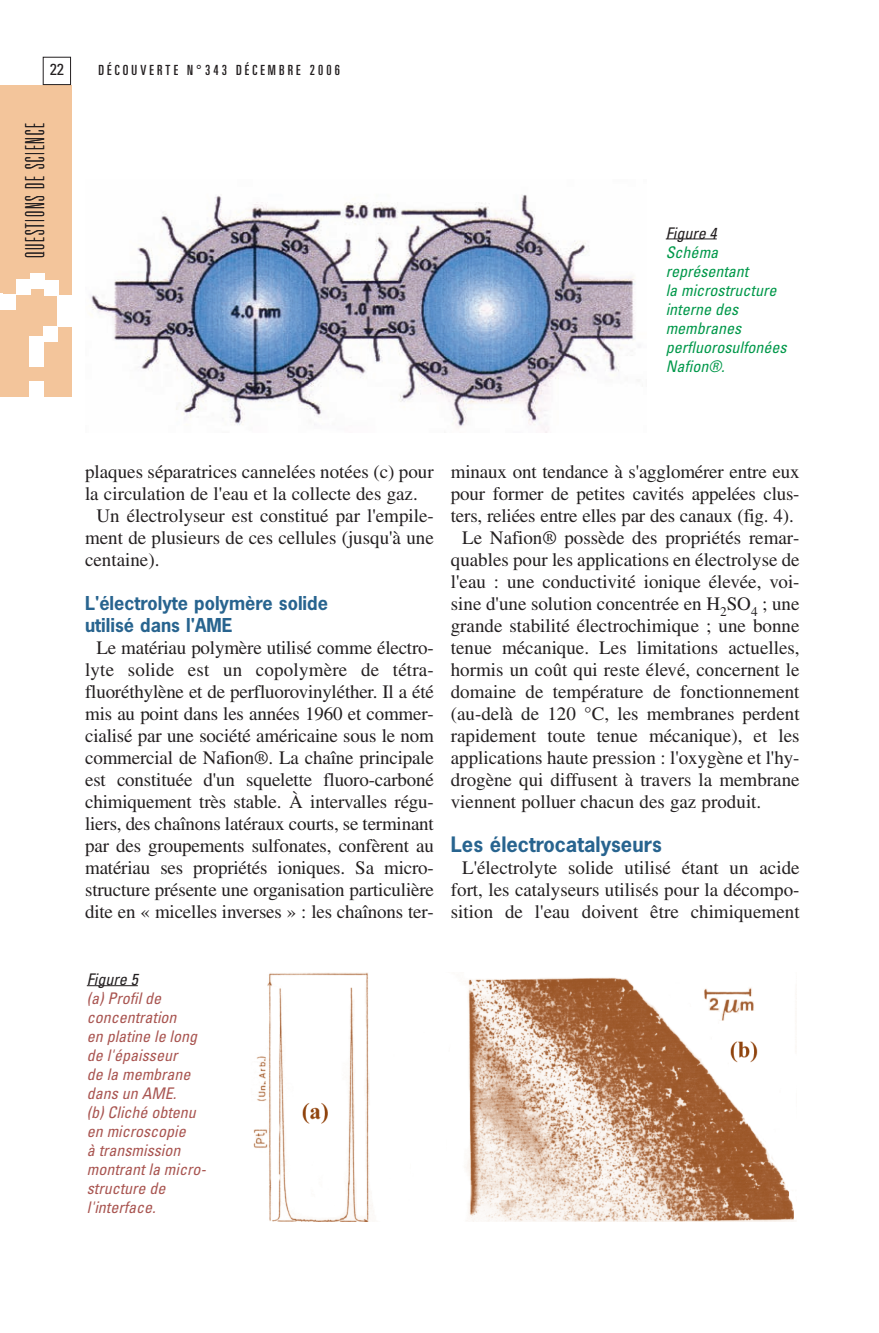
<style>
.page{position:relative;width:879px;height:1333px;background:#fff}
.page>*{position:absolute;margin:0;border:0;box-sizing:border-box;transform-origin:0 0}
.t1{font:100 ultra-condensed 26px "Univers";letter-spacing:.065em;color:#231f20}
.t2{font:700 20px "News Gothic";color:#28648f}
.t3{font:19px/22px "Times";color:#231f20;text-align:center}
.t4{font:700 18px/22px "News Gothic";color:#28648f}
.t5{font:italic condensed 16px/19px "Univers";color:#a95551}
.t6{font:italic condensed 16px/19px "Univers";color:#00984a}
.t7{font:italic condensed 16px "Univers";color:#231f20}
.t8{font:condensed 16px "Univers";color:#231f20}
.t9{font:ultra-condensed 14px "Univers";letter-spacing:.225em;color:#231f20}
</style>
<div class="page">
<img style="left:90px;top:194px;width:545px;height:238px">
<hr style="left:666px;top:238px;width:51px;height:1px;background:#231f20">
<hr style="left:87px;top:985px;width:51px;height:1px;background:#231f20">
<img style="left:253px;top:972px;width:544px;height:249px">
<div style="left:0;top:85px;width:70px;height:312px;background:#f3c59b"></div>
<div style="left:3px;top:85px;width:68px;height:312px;background:#f3c59b"></div>
<div style="left:44px;top:280px;width:14px;height:15px;background:#fff"></div>
<div style="left:30px;top:351px;width:14px;height:16px;background:#fff"></div>
<div style="left:2px;top:294px;width:14px;height:15px;background:#fff"></div>
<hr style="left:0;top:293px;width:3px;height:17px;background:#fff">
<div style="left:16px;top:279px;width:14px;height:15px;background:#fff"></div>
<div style="left:30px;top:336px;width:14px;height:15px;background:#fff"></div>
<div style="left:58px;top:295px;width:14px;height:16px;background:#fff"></div>
<div style="left:30px;top:381px;width:14px;height:16px;background:#fff"></div>
<div style="left:58px;top:311px;width:14px;height:15px;background:#fff"></div>
<div style="left:44px;top:326px;width:14px;height:15px;background:#fff"></div>
<div style="left:30px;top:273px;width:14px;height:15px;background:#fff"></div>
<div style="left:43px;top:57px;width:28px;height:28px;border:1px solid #231f20"></div>
<p class="t8" style="left:50px;top:64px;width:16px">22</p>
<h1 class="t1" style="left:25px;top:258px;width:136px;rotate:-90deg">QUESTIONS DE SCIENCE</h1>
<p class="t9" style="left:98px;top:65px;width:243px">DÉCOUVERTE N°343 DÉCEMBRE 2006</p>
<p class="t7" style="left:666px;top:227px;width:52px">Figure 4</p>
<p class="t6" style="left:666px;top:244px;width:122px">Schéma représentant<br>la microstructure interne des membranes perfluorosulfonées<br>Nafion®.</p>
<p class="t3" style="left:85px;top:462px;width:350px">plaques séparatrices cannelées notées (c) pour</p>
<p class="t3" style="left:85px;top:484px;width:334px">la circulation de l'eau et la collecte des gaz.</p>
<p class="t3" style="left:96px;top:506px;width:339px">Un électrolyseur est constitué par l'empile-</p>
<p class="t3" style="left:85px;top:528px;width:350px">ment de plusieurs de ces cellules (jusqu'à une</p>
<p class="t3" style="left:85px;top:550px;width:76px">centaine).</p>
<p class="t4" style="left:85px;top:592px;width:244px">L'électrolyte polymère solide utilisé dans l'AME</p>
<p class="t3" style="left:85px;top:638px;width:350px">Le matériau polymère utilisé comme électro&shy;lyte solide est un copolymère de tétra&shy;fluoréthylène et de perfluorovinyléther. Il a été mis au point dans les années 1960 et commer&shy;cialisé par une société américaine sous le nom commercial de Nafion®. La chaîne principale est constituée d'un squelette fluoro-carboné chimiquement très stable. À intervalles régu&shy;liers, des chaînons latéraux courts, se terminant par des groupements sulfonates, confèrent au matériau ses propriétés ioniques. Sa micro&shy;structure présente une organisation particulière dite en « micelles inverses » : les chaînons ter-</p>
<p class="t3" style="left:451px;top:462px;width:350px">minaux ont tendance à s'agglomérer entre eux</p>
<p class="t3" style="left:451px;top:484px;width:350px">pour former de petites cavités appelées clus-</p>
<p class="t3" style="left:451px;top:506px;width:344px">ters, reliées entre elles par des canaux (fig. 4).</p>
<p class="t3" style="left:462px;top:528px;width:339px">Le Nafion® possède des propriétés remar-</p>
<p class="t3" style="left:451px;top:550px;width:350px">quables pour les applications en électrolyse de</p>
<p class="t3" style="left:451px;top:572px;width:350px">l'eau : une conductivité ionique élevée, voi-</p>
<p class="t3" style="left:451px;top:594px;width:350px">sine d'une solution concentrée en H<sub>2</sub>SO<sub>4</sub> ; une</p>
<p class="t3" style="left:451px;top:616px;width:350px">grande stabilité électrochimique ; une bonne</p>
<p class="t3" style="left:451px;top:638px;width:350px">tenue mécanique. Les limitations actuelles,</p>
<p class="t3" style="left:451px;top:660px;width:350px">hormis un coût qui reste élevé, concernent le</p>
<p class="t3" style="left:451px;top:682px;width:350px">domaine de température de fonctionnement</p>
<p class="t3" style="left:451px;top:704px;width:350px">(au-delà de 120 °C, les membranes perdent</p>
<p class="t3" style="left:451px;top:726px;width:350px">rapidement toute tenue mécanique), et les</p>
<p class="t3" style="left:451px;top:748px;width:350px">applications haute pression : l'oxygène et l'hy-</p>
<p class="t3" style="left:451px;top:770px;width:350px">drogène qui diffusent à travers la membrane</p>
<p class="t3" style="left:451px;top:792px;width:312px">viennent polluer chacun des gaz produit.</p>
<p class="t2" style="left:451px;top:833px;width:212px">Les électrocatalyseurs</p>
<p class="t3" style="left:451px;top:858px;width:350px">L'électrolyte solide utilisé étant un acide fort, les catalyseurs utilisés pour la décompo&shy;sition de l'eau doivent être chimiquement</p>
<p class="t7" style="left:87px;top:973px;width:52px">Figure 5</p>
<p class="t5" style="left:87px;top:990px;width:121px">(a) Profil de concentration<br>en platine le long de l'épaisseur<br>de la membrane dans un AME.<br>(b) Cliché obtenu en microscopie<br>à transmission montrant la micro&shy;structure de l'interface.</p>
</div>
